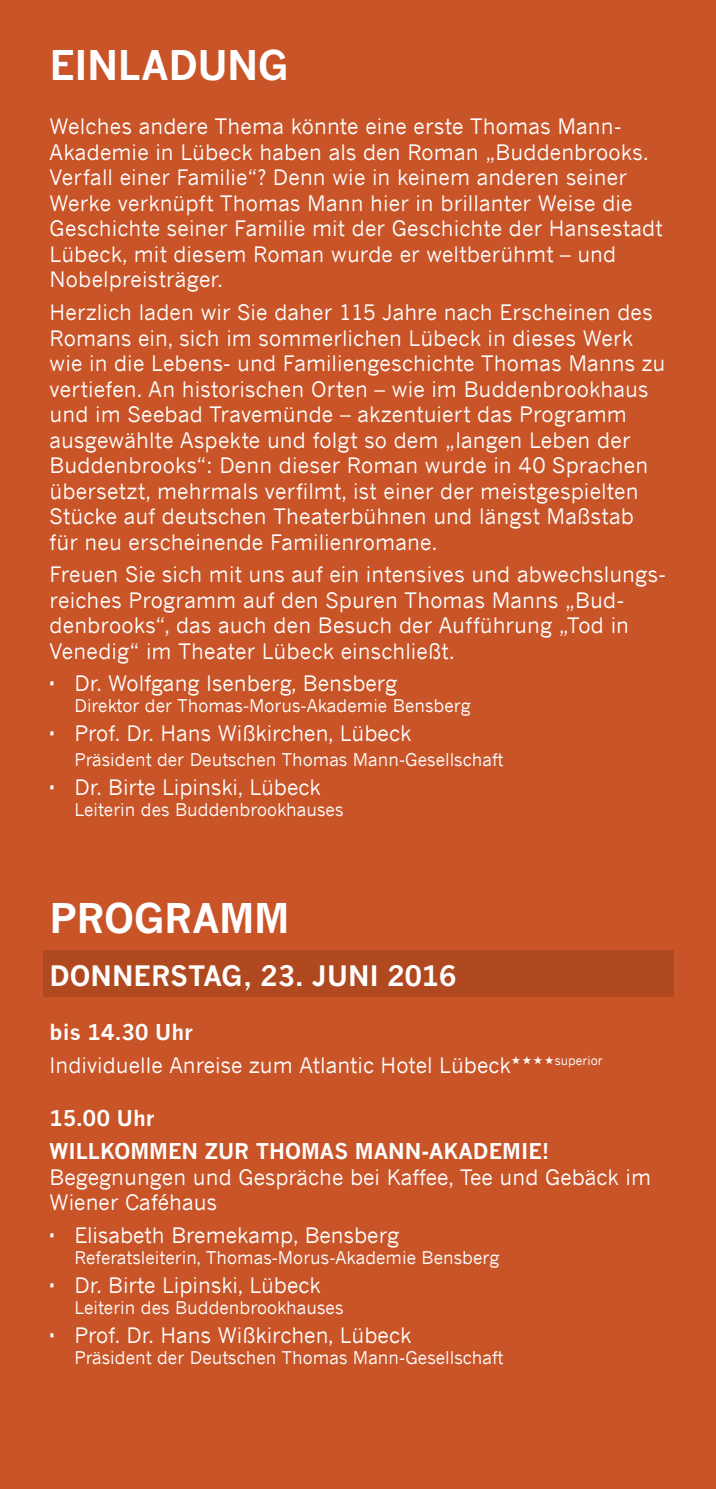
<style>
.page{position:relative;width:716px;height:1489px;background:#fff}
.page>*{position:absolute;margin:0;border:0;box-sizing:border-box;transform-origin:0 0}
.t1{font:700 40px "News Gothic";letter-spacing:-.01em;color:#fff}
.t2{font:700 27.5px "News Gothic";color:#fff}
.t3{font:21.25px/25.5px "News Gothic";letter-spacing:.005em;color:#fff}
.t4{font:700 21.25px/32.5px "News Gothic";color:#fff}
.t5{font:17.5px "News Gothic";color:#fff}
.t6{font:12.5px "News Gothic";color:#fff}
</style>
<div class="page">
<div style="left:0;top:0;width:716px;height:1488px;background:#c95428"></div>
<div style="left:43px;top:950px;width:630px;height:46px;background:#b04920"></div>
<h1 class="t1" style="left:50px;top:41px;width:240px">EINLADUNG</h1>
<p class="t3" style="left:50px;top:113px;width:614px">Welches andere Thema könnte eine erste Thomas Mann-Akademie in Lübeck haben als den Roman „Buddenbrooks.<br>Verfall einer Familie“? Denn wie in keinem anderen seiner Werke verknüpft Thomas Mann hier in brillanter Weise die Geschichte seiner Familie mit der Geschichte der Hansestadt Lübeck, mit diesem Roman wurde er weltberühmt – und Nobelpreisträger.</p>
<p class="t3" style="left:50px;top:299px;width:617px">Herzlich laden wir Sie daher 115 Jahre nach Erscheinen des Romans ein, sich im sommerlichen Lübeck in dieses Werk wie in die Lebens- und Familiengeschichte Thomas Manns zu vertiefen. An historischen Orten – wie im Buddenbrookhaus und im Seebad Travemünde – akzentuiert das Programm ausgewählte Aspekte und folgt so dem „langen Leben der Buddenbrooks“: Denn dieser Roman wurde in 40 Sprachen übersetzt, mehrmals verfilmt, ist einer der meistgespielten Stücke auf deutschen Theaterbühnen und längst Maßstab für neu erscheinende Familienromane.</p>
<p class="t3" style="left:50px;top:561px;width:617px">Freuen Sie sich mit uns auf ein intensives und abwechslungs&shy;reiches Programm auf den Spuren Thomas Manns „Bud&shy;denbrooks“, das auch den Besuch der Aufführung „Tod in Venedig“ im Theater Lübeck einschließt.</p>
<p class="t3" style="left:74px;top:670px;width:324px">Dr. Wolfgang Isenberg, Bensberg</p>
<p class="t5" style="left:74px;top:695px;width:397px">Direktor der Thomas-Morus-Akademie Bensberg</p>
<p class="t3" style="left:74px;top:720px;width:338px">Prof. Dr. Hans Wißkirchen, Lübeck</p>
<p class="t5" style="left:74px;top:749px;width:430px">Präsident der Deutschen Thomas Mann-Gesellschaft</p>
<p class="t3" style="left:74px;top:774px;width:248px">Dr. Birte Lipinski, Lübeck</p>
<p class="t5" style="left:74px;top:799px;width:270px">Leiterin des Buddenbrookhauses</p>
<h1 class="t1" style="left:50px;top:893px;width:58px">PROGRAMM</h1>
<p class="t2" style="left:50px;top:959px;width:408px">DONNERSTAG, 23. JUNI 2016</p>
<p class="t4" style="left:50px;top:1015px;width:145px">BIS 14.30 U HR</p>
<p class="t3" style="left:50px;top:1051px;width:462px">Individuelle Anreise zum Atlantic Hotel Lübeck</p>
<p class="t6" style="left:555px;top:1053px;width:49px">superior</p>
<p class="t4" style="left:50px;top:1101px;width:501px">15.00 U HR<br>WILLKOMMEN ZUR THOMAS MANN-AKADEMIE!</p>
<p class="t3" style="left:50px;top:1163px;width:603px">Begegnungen und Gespräche bei Kaffee, Tee und Gebäck im<br>Wiener Caféhaus</p>
<p class="t3" style="left:74px;top:1221px;width:326px">Elisabeth Bremekamp, Bensberg</p>
<p class="t5" style="left:74px;top:1246px;width:426px">Referatsleiterin, Thomas-Morus-Akademie Bensberg</p>
<p class="t3" style="left:74px;top:1271px;width:248px">Dr. Birte Lipinski, Lübeck</p>
<p class="t5" style="left:74px;top:1296px;width:270px">Leiterin des Buddenbrookhauses</p>
<p class="t3" style="left:74px;top:1321px;width:338px">Prof. Dr. Hans Wißkirchen, Lübeck</p>
<p class="t5" style="left:74px;top:1346px;width:430px">Präsident der Deutschen Thomas Mann-Gesellschaft</p>
</div>
